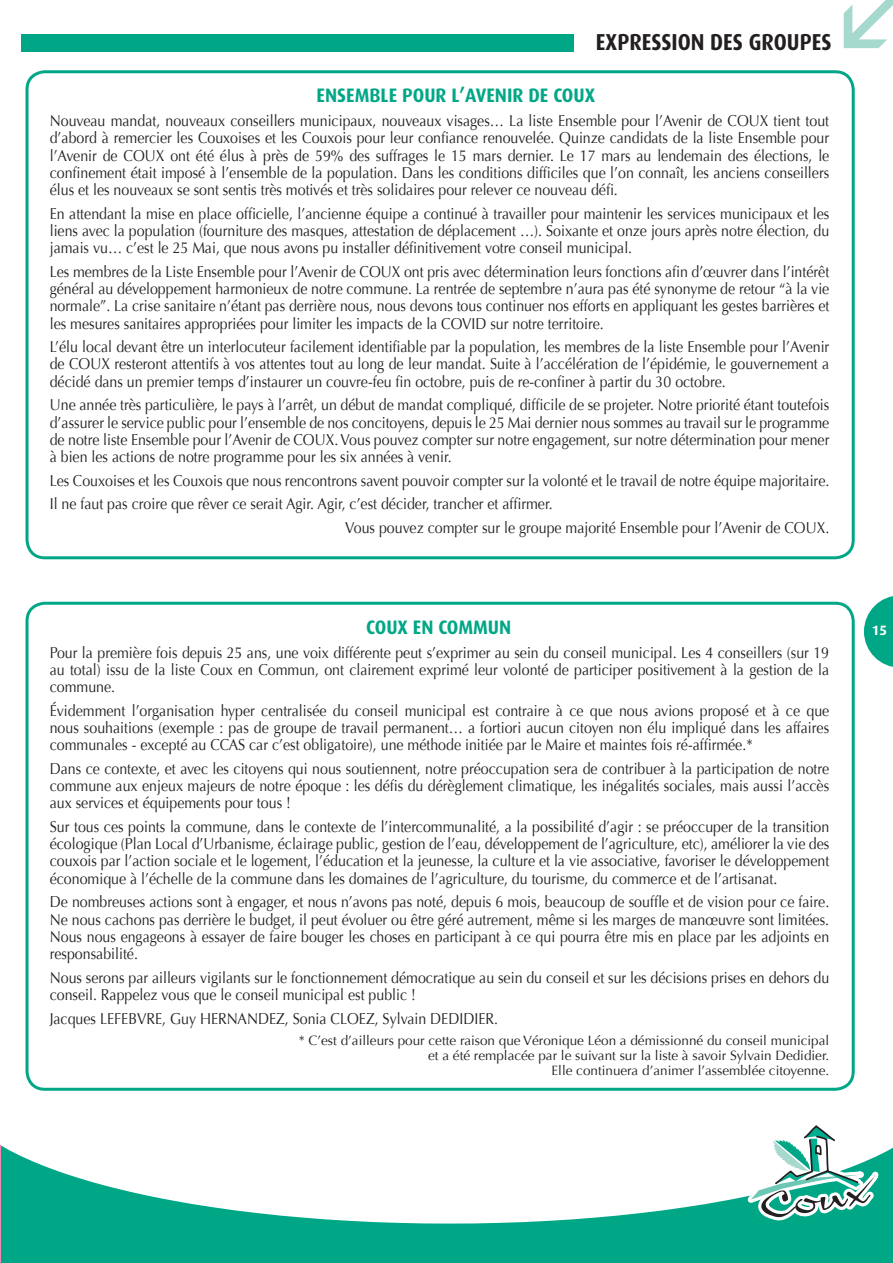
<style>
.page{position:relative;width:893px;height:1263px;background:#fff}
.page>*{position:absolute;margin:0;border:0;box-sizing:border-box;transform-origin:0 0}
.t1{font:700 23.1px "Dax";color:#231f20;scale:.91 1}
.t2{font:700 19.5px "Dax";color:#00a786;scale:.95 1}
.t3{font:15.75px/17.2px "Optima";color:#231f20;text-align:justify;scale:.9 1}
.t4{font:13.5px/15px "Optima";color:#231f20;text-align:right}
.t5{font:700 13.5px "Dax";color:#fff}
</style>
<div class="page">
<svg style="left:1px;top:1090px;width:729px;height:173px"></svg>
<svg style="left:864px;top:596px;width:29px;height:71px"></svg>
<div style="left:21px;top:34px;width:553px;height:17px;background:#00a786"></div>
<div style="left:26px;top:602px;width:829px;height:489px;border:3px solid #00a786;border-radius:18px"></div>
<div style="left:26px;top:70px;width:829px;height:489px;border:3px solid #00a786;border-radius:18px"></div>
<svg style="left:0;top:1144px;width:1px;height:119px"></svg>
<svg style="left:844px;top:0;width:49px;height:48px"></svg>
<svg style="left:730px;top:1000px;width:163px;height:263px"></svg>
<h1 class="t1" style="left:596px;top:29px;width:260px">EXPRESSION DES GROUPES</h1>
<p class="t2" style="left:317px;top:85px;width:295px">ENSEMBLE POUR L’AVENIR DE COUX</p>
<p class="t3" style="left:50px;top:112px;width:868px">Nouveau mandat, nouveaux conseillers municipaux, nouveaux visages… La liste Ensemble pour l’Avenir de COUX tient tout d’abord à remercier les Couxoises et les Couxois pour leur confiance renouvelée. Quinze candidats de la liste Ensemble pour l’Avenir de COUX ont été élus à près de 59% des suffrages le 15 mars dernier. Le 17 mars au lendemain des élections, le confinement était imposé à l’ensemble de la population. Dans les conditions difficiles que l’on connaît, les anciens conseillers élus et les nouveaux se sont sentis très motivés et très solidaires pour relever ce nouveau défi.</p>
<p class="t3" style="left:50px;top:205px;width:868px">En attendant la mise en place officielle, l’ancienne équipe a continué à travailler pour maintenir les services municipaux et les liens avec la population (fourniture des masques, attestation de déplacement …). Soixante et onze jours après notre élection, du jamais vu… c’est le 25 Mai, que nous avons pu installer définitivement votre conseil municipal.</p>
<p class="t3" style="left:50px;top:263px;width:868px">Les membres de la Liste Ensemble pour l’Avenir de COUX ont pris avec détermination leurs fonctions afin d’œuvrer dans l’intérêt général au développement harmonieux de notre commune. La rentrée de septembre n’aura pas été synonyme de retour “à la vie normale”. La crise sanitaire n’étant pas derrière nous, nous devons tous continuer nos efforts en appliquant les gestes barrières et les mesures sanitaires appropriées pour limiter les impacts de la COVID sur notre territoire.</p>
<p class="t3" style="left:50px;top:338px;width:868px">L’élu local devant être un interlocuteur facilement identifiable par la population, les membres de la liste Ensemble pour l’Avenir de COUX resteront attentifs à vos attentes tout au long de leur mandat. Suite à l’accélération de l’épidémie, le gouvernement a décidé dans un premier temps d’instaurer un couvre-feu fin octobre, puis de re-confiner à partir du 30 octobre.</p>
<p class="t3" style="left:50px;top:397px;width:868px">Une année très particulière, le pays à l’arrêt, un début de mandat compliqué, difficile de se projeter. Notre priorité étant toutefois d’assurer le service public pour l’ensemble de nos concitoyens, depuis le 25 Mai dernier nous sommes au travail sur le programme de notre liste Ensemble pour l’Avenir de COUX. Vous pouvez compter sur notre engagement, sur notre détermination pour mener à bien les actions de notre programme pour les six années à venir.</p>
<p class="t3" style="left:50px;top:472px;width:868px">Les Couxoises et les Couxois que nous rencontrons savent pouvoir compter sur la volonté et le travail de notre équipe majoritaire.</p>
<p class="t3" style="left:50px;top:495px;width:560px">Il ne faut pas croire que rêver ce serait Agir. Agir, c’est décider, trancher et affirmer.</p>
<p class="t3" style="left:345px;top:519px;width:539px">Vous pouvez compter sur le groupe majorité Ensemble pour l’Avenir de COUX.</p>
<p class="t2" style="left:366px;top:616px;width:154px">COUX EN COMMUN</p>
<p class="t3" style="left:50px;top:644px;width:868px">Pour la première fois depuis 25 ans, une voix différente peut s’exprimer au sein du conseil municipal. Les 4 conseillers (sur 19 au total) issu de la liste Coux en Commun, ont clairement exprimé leur volonté de participer positivement à la gestion de la commune.</p>
<p class="t3" style="left:50px;top:702px;width:868px">Évidemment l’organisation hyper centralisée du conseil municipal est contraire à ce que nous avions proposé et à ce que nous souhaitions (exemple : pas de groupe de travail permanent… a fortiori aucun citoyen non élu impliqué dans les affaires communales - excepté au CCAS car c’est obligatoire), une méthode initiée par le Maire et maintes fois ré-affirmée.*</p>
<p class="t3" style="left:50px;top:760px;width:868px">Dans ce contexte, et avec les citoyens qui nous soutiennent, notre préoccupation sera de contribuer à la participation de notre commune aux enjeux majeurs de notre époque : les défis du dérèglement climatique, les inégalités sociales, mais aussi l’accès aux services et équipements pour tous !</p>
<p class="t3" style="left:50px;top:818px;width:868px">Sur tous ces points la commune, dans le contexte de l’intercommunalité, a la possibilité d’agir : se préoccuper de la transition écologique (Plan Local d’Urbanisme, éclairage public, gestion de l’eau, développement de l’agriculture, etc), améliorer la vie des couxois par l’action sociale et le logement, l’éducation et la jeunesse, la culture et la vie associative, favoriser le développement économique à l’échelle de la commune dans les domaines de l’agriculture, du tourisme, du commerce et de l’artisanat.</p>
<p class="t3" style="left:50px;top:893px;width:868px">De nombreuses actions sont à engager, et nous n’avons pas noté, depuis 6 mois, beaucoup de souffle et de vision pour ce faire.<br>Ne nous cachons pas derrière le budget, il peut évoluer ou être géré autrement, même si les marges de manœuvre sont limitées.<br>Nous nous engageons à essayer de faire bouger les choses en participant à ce qui pourra être mis en place par les adjoints en responsabilité.</p>
<p class="t3" style="left:50px;top:969px;width:868px">Nous serons par ailleurs vigilants sur le fonctionnement démocratique au sein du conseil et sur les décisions prises en dehors du conseil. Rappelez vous que le conseil municipal est public !</p>
<p class="t3" style="left:50px;top:1010px;width:500px">Jacques LEFEBVRE, Guy HERNANDEZ, Sonia CLOEZ, Sylvain DEDIDIER.</p>
<p class="t4" style="left:299px;top:1033px;width:532px">* C’est d’ailleurs pour cette raison que Véronique Léon a démissionné du conseil municipal et a été remplacée par le suivant sur la liste à savoir Sylvain Dedidier.<br>Elle continuera d’animer l’assemblée citoyenne.</p>
<p class="t5" style="left:872px;top:623px;width:17px">15</p>
</div>
